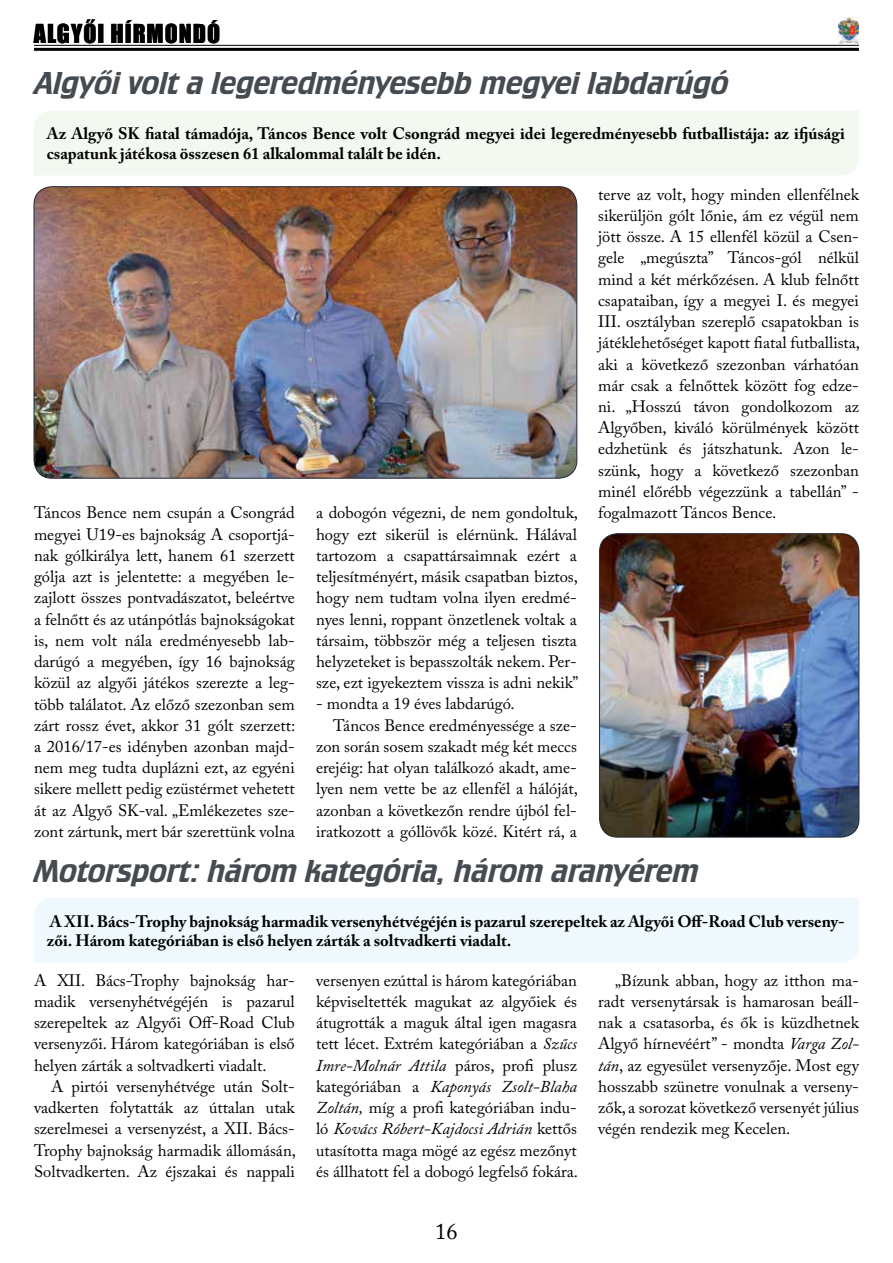
<style>
.page{position:relative;width:893px;height:1263px;background:#fff}
.page>*{position:absolute;margin:0;border:0;box-sizing:border-box;transform-origin:0 0}
.t1{font:33px "Crillee TOT";color:#454b50}
.t2{font:24px "Impact";letter-spacing:.04em;color:#000}
.t3{font:22.5px "Adobe Caslon Pro";color:#000}
.t4{font:16.5px/21.3px "Adobe Caslon Pro";color:#000;text-align:justify}
.t5{font:700 16.5px/19.8px "Adobe Caslon Pro";color:#000}
.s1{font-style:italic}
</style>
<div class="page">
<hr style="left:34px;top:45px;width:825px;height:1px;background:#000">
<hr style="left:34px;top:48px;width:825px;height:3px;background:#000">
<img style="left:838px;top:17px;width:21px;height:26px">
<div style="left:34px;top:111px;width:825px;height:64px;background:#f3f8f1"></div>
<img style="left:34px;top:187px;width:543px;height:291px">
<div style="left:34px;top:898px;width:825px;height:65px;background:#eff9fe"></div>
<img style="left:600px;top:534px;width:259px;height:303px">
<div style="left:599px;top:533px;width:260px;height:304px;border:1px solid #232836;border-radius:18px"></div>
<h2 class="t2" style="left:34px;top:15px;width:188px">ALGYŐI HÍRMONDÓ</h2>
<h1 class="t1" style="left:34px;top:65px;width:696px">Algyői volt a legeredményesebb megyei labdarúgó</h1>
<p class="t5" style="left:47px;top:123px;width:800px">Az Algyő SK fiatal támadója, Táncos Bence volt Csongrád megyei idei legeredményesebb futballistája: az ifjúsági csapatunk játékosa összesen 61 alkalommal talált be idén.</p>
<p class="t4" style="left:34px;top:502px;width:263px">Táncos Bence nem csupán a Csongrád megyei U19-es bajnokság A csoportjá&shy;nak gólkirálya lett, hanem 61 szerzett gólja azt is jelentette: a megyében le&shy;zajlott összes pontvadászatot, beleértve a felnőtt és az utánpótlás bajnokságokat is, nem volt nála eredményesebb lab&shy;darúgó a megyében, így 16 bajnokság közül az algyői játékos szerezte a leg&shy;több találatot. Az előző szezonban sem zárt rossz évet, akkor 31 gólt szerzett: a 2016/17-es idényben azonban majd&shy;nem meg tudta duplázni ezt, az egyéni sikere mellett pedig ezüstérmet vehetett át az Algyő SK-val. „Emlékezetes sze&shy;zont zártunk, mert bár szerettünk volna</p>
<p class="t4" style="left:316px;top:502px;width:264px">a dobogón végezni, de nem gondoltuk, hogy ezt sikerül is elérnünk. Hálával tartozom a csapattársaimnak ezért a teljesítményért, másik csapatban biztos, hogy nem tudtam volna ilyen eredmé&shy;nyes lenni, roppant önzetlenek voltak a társaim, többször még a teljesen tiszta helyzeteket is bepasszolták nekem. Per&shy;sze, ezt igyekeztem vissza is adni nekik”</p>
<p class="t4" style="left:316px;top:693px;width:200px">- mondta a 19 éves labdarúgó.</p>
<p class="t4" style="left:333px;top:714px;width:245px">Táncos Bence eredményessége a sze-</p>
<p class="t4" style="left:316px;top:736px;width:262px">zon során sosem szakadt még két meccs</p>
<p class="t4" style="left:316px;top:757px;width:262px">erejéig: hat olyan találkozó akadt, ame-</p>
<p class="t4" style="left:316px;top:778px;width:263px">lyen nem vette be az ellenfél a hálóját,</p>
<p class="t4" style="left:316px;top:799px;width:262px">azonban a következőn rendre újból fel-</p>
<p class="t4" style="left:316px;top:820px;width:262px">iratkozott a góllövők közé. Kitért rá, a</p>
<p class="t4" style="left:598px;top:183px;width:263px">terve az volt, hogy minden ellenfélnek sikerüljön gólt lőnie, ám ez végül nem jött össze. A 15 ellenfél közül a Csen&shy;gele „megúszta” Táncos-gól nélkül mind a két mérkőzésen. A klub felnőtt csapataiban, így a megyei I. és megyei III. osztályban szereplő csapatokban is játéklehetőséget kapott fiatal futballista, aki a következő szezonban várhatóan már csak a felnőttek között fog edze&shy;ni. „Hosszú távon gondolkozom az Algyőben, kiváló körülmények között edzhetünk és játszhatunk. Azon le&shy;szünk, hogy a következő szezonban minél előrébb végezzünk a tabellán” - fogalmazott Táncos Bence.</p>
<h1 class="t1" style="left:34px;top:852px;width:666px">Motorsport: három kategória, három aranyérem</h1>
<p class="t5" style="left:47px;top:911px;width:800px">A XII. Bács-Trophy bajnokság harmadik versenyhétvégéjén is pazarul szerepeltek az Algyői Off-Road Club verseny&shy;zői. Három kategóriában is első helyen zárták a soltvadkerti viadalt.</p>
<p class="t4" style="left:34px;top:969px;width:262px">A XII. Bács-Trophy bajnokság har&shy;madik versenyhétvégéjén is pazarul szerepeltek az Algyői Off-Road Club versenyzői. Három kategóriában is első helyen zárták a soltvadkerti viadalt.</p>
<p class="t4" style="left:34px;top:1075px;width:263px;text-indent:17px">A pirtói versenyhétvége után Solt&shy;vadkerten folytatták az úttalan utak szerelmesei a versenyzést, a XII. Bács-Trophy bajnokság harmadik állomásán, Soltvadkerten. Az éjszakai és nappali</p>
<p class="t4" style="left:316px;top:969px;width:263px">versenyen ezúttal is három kategóriában képviseltették magukat az algyőiek és átugrották a maguk által igen magasra tett lécet. Extrém kategóriában a <span class="s1">Szűcs Imre-Molnár Attila</span> páros, profi plusz kategóriában a <span class="s1">Kaponyás Zsolt-Blaha Zoltán,</span> míg a profi kategóriában indu&shy;ló <span class="s1">Kovács Róbert-Kajdocsi Adrián</span> kettős utasította maga mögé az egész mezőnyt és állhatott fel a dobogó legfelső fokára.</p>
<p class="t4" style="left:598px;top:969px;width:262px;text-indent:17px">„Bízunk abban, hogy az itthon ma&shy;radt versenytársak is hamarosan beáll&shy;nak a csatasorba, és ők is küzdhetnek Algyő hírnevéért” - mondta <span class="s1">Varga Zol&shy;tán</span>, az egyesület versenyzője. Most egy hosszabb szünetre vonulnak a verseny&shy;zők, a sorozat következő versenyét július végén rendezik meg Kecelen.</p>
<h3 class="t3" style="left:435px;top:1218px;width:24px">16</h3>
</div>
